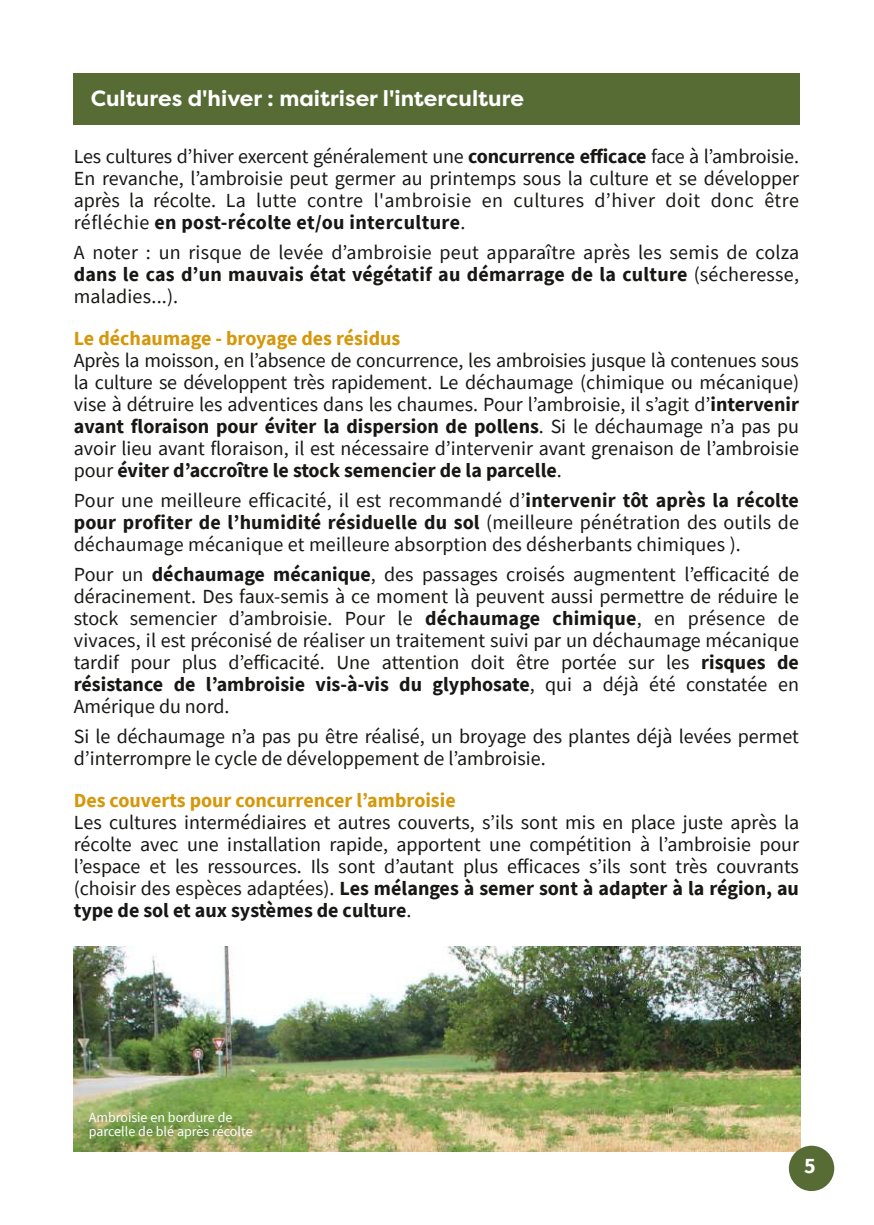
<style>
.page{position:relative;width:874px;height:1225px;background:#fff}
.page>*{position:absolute;margin:0;border:0;box-sizing:border-box;transform-origin:0 0}
.t1{font:700 22px "Filson Pro";color:#fff}
.t2{font:700 22px "Source Sans Pro";color:#fff}
.t3{font:20px/22px "Source Sans Pro";letter-spacing:.005em;color:#181715;text-align:justify}
.t4{font:700 20px "Source Sans Pro";color:#d6970a}
.t5{font:14px/14px "Source Sans Pro";color:#fff}
.s1{font-weight:700}
</style>
<div class="page">
<div style="left:74px;top:74px;width:725px;height:51px;background:#576b35"></div>
<img style="left:74px;top:946px;width:725px;height:205px">
<div style="left:788px;top:1145px;width:45px;height:46px;background:#576b35;border-radius:50%"></div>
<p class="t1" style="left:91px;top:90px;width:434px">Cultures d'hiver : maitriser l'interculture</p>
<p class="t3" style="left:74px;top:145px;width:726px">Les cultures d’hiver exercent généralement une <span class="s1">concurrence efficace</span> face à l’ambroisie.<br>En revanche, l’ambroisie peut germer au printemps sous la culture et se développer après la récolte. La lutte contre l'ambroisie en cultures d’hiver doit donc être réfléchie <span class="s1">en post-récolte et/ou interculture</span>.</p>
<p class="t3" style="left:74px;top:241px;width:726px">A noter : un risque de levée d’ambroisie peut apparaître après les semis de colza <span class="s1">dans le cas d’un mauvais état végétatif au démarrage de la culture</span> (sécheresse, maladies...).</p>
<p class="t4" style="left:74px;top:325px;width:328px">Le déchaumage - broyage des résidus</p>
<p class="t3" style="left:74px;top:349px;width:726px">Après la moisson, en l’absence de concurrence, les ambroisies jusque là contenues sous la culture se développent très rapidement. Le déchaumage (chimique ou mécanique) vise à détruire les adventices dans les chaumes. Pour l’ambroisie, il s’agit d’<span class="s1">intervenir avant floraison pour éviter la dispersion de pollens</span>. Si le déchaumage n’a pas pu avoir lieu avant floraison, il est nécessaire d’intervenir avant grenaison de l’ambroisie pour <span class="s1">éviter d’accroître le stock semencier de la parcelle</span>.</p>
<p class="t3" style="left:74px;top:489px;width:726px">Pour une meilleure efficacité, il est recommandé d’<span class="s1">intervenir tôt après la récolte pour profiter de l’humidité résiduelle du sol</span> (meilleure pénétration des outils de déchaumage mécanique et meilleure absorption des désherbants chimiques ).</p>
<p class="t3" style="left:74px;top:563px;width:726px">Pour un <span class="s1">déchaumage mécanique</span>, des passages croisés augmentent l’efficacité de déracinement. Des faux-semis à ce moment là peuvent aussi permettre de réduire le stock semencier d’ambroisie. Pour le <span class="s1">déchaumage chimique</span>, en présence de vivaces, il est préconisé de réaliser un traitement suivi par un déchaumage mécanique tardif pour plus d’efficacité. Une attention doit être portée sur les <span class="s1">risques de résistance de l’ambroisie vis-à-vis du glyphosate</span>, qui a déjà été constatée en Amérique du nord.</p>
<p class="t3" style="left:74px;top:725px;width:726px">Si le déchaumage n’a pas pu être réalisé, un broyage des plantes déjà levées permet d’interrompre le cycle de développement de l’ambroisie.</p>
<p class="t4" style="left:74px;top:787px;width:383px">Des couverts pour concurrencer l’ambroisie</p>
<p class="t3" style="left:74px;top:811px;width:726px">Les cultures intermédiaires et autres couverts, s’ils sont mis en place juste après la récolte avec une installation rapide, apportent une compétition à l’ambroisie pour l’espace et les ressources. Ils sont d’autant plus efficaces s’ils sont très couvrants (choisir des espèces adaptées). <span class="s1">Les mélanges à semer sont à adapter à la région, au type de sol et aux systèmes de culture</span>.</p>
<p class="t5" style="left:89px;top:1110px;width:165px">Ambroisie en bordure de parcelle de blé après récolte</p>
<p class="t2" style="left:803px;top:1151px;width:13px">5</p>
</div>
